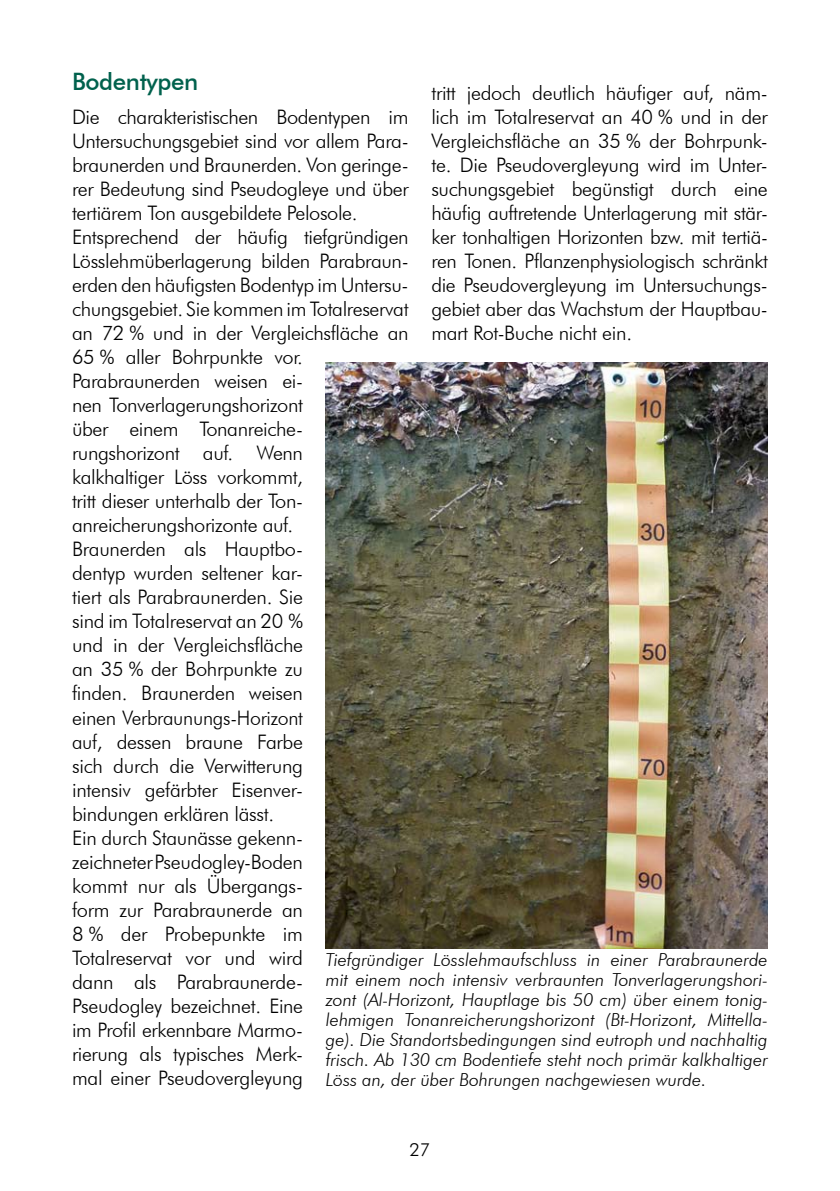
<style>
.page{position:relative;width:840px;height:1191px;background:#fff}
.page>*{position:absolute;margin:0;border:0;box-sizing:border-box;transform-origin:0 0}
.t1{font:500 24px "Futura BT";letter-spacing:-.015em;color:#00614d}
.t2{font:300 20px/24px "Futura BT";letter-spacing:-.02em;color:#000}
.t3{font:italic 300 18px/20px "Futura BT";color:#000;text-align:justify}
.t4{font:300 18px "Futura BT";color:#000}
</style>
<div class="page">
<img style="left:325px;top:362px;width:442px;height:586px">
<p class="t1" style="left:72px;top:67px;width:128px">Bodentypen</p>
<p class="t2" style="left:72px;top:105px;width:338px">Die charakteristischen Bodentypen im<br>Untersuchungsgebiet sind vor allem Para&shy;braunerden und Braunerden. Von geringe&shy;rer Bedeutung sind Pseudogleye und über tertiärem Ton ausgebildete Pelosole.<br>Entsprechend der häufig tiefgründigen<br>Lösslehmüberlagerung bilden Parabraun&shy;erden den häufigsten Bodentyp im Untersu&shy;chungsgebiet. Sie kommen im Totalreservat an 72 % und in der Vergleichsfläche an<br>65 % aller Bohrpunkte vor.<br>Parabraunerden weisen ei-<br>nen Tonverlagerungshorizont<br>über einem Tonanreiche&shy;rungshorizont auf. Wenn<br>kalkhaltiger Löss vorkommt,<br>tritt dieser unterhalb der Ton&shy;anreicherungshorizonte auf.<br>Braunerden als Hauptbo-<br>dentyp wurden seltener kar-<br>tiert als Parabraunerden. Sie<br>sind im Totalreservat an 20 %<br>und in der Vergleichsfläche<br>an 35 % der Bohrpunkte zu<br>finden. Braunerden weisen<br>einen Verbraunungs-Horizont<br>auf, dessen braune Farbe<br>sich durch die Verwitterung<br>intensiv gefärbter Eisenver-<br>bindungen erklären lässt.<br>Ein durch Staunässe gekenn-<br>zeichneter Pseudogley-Boden<br>kommt nur als Übergangs-<br>form zur Parabraunerde an<br>8 % der Probepunkte im<br>Totalreservat vor und wird<br>dann als Parabraunerde-<br>Pseudogley bezeichnet. Eine<br>im Profil erkennbare Marmo-<br>rierung als typisches Merk-<br>mal einer Pseudovergleyung</p>
<p class="t2" style="left:431px;top:81px;width:338px">tritt jedoch deutlich häufiger auf, näm&shy;lich im Totalreservat an 40 % und in der Vergleichsfläche an 35 % der Bohrpunk&shy;te. Die Pseudovergleyung wird im Unter&shy;suchungsgebiet begünstigt durch eine häufig auftretende Unterlagerung mit stär&shy;ker tonhaltigen Horizonten bzw. mit tertiä&shy;ren Tonen. Pflanzenphysiologisch schränkt die Pseudovergleyung im Untersuchungs&shy;gebiet aber das Wachstum der Hauptbau&shy;mart Rot-Buche nicht ein.</p>
<p class="t3" style="left:325px;top:949px;width:443px">Tiefgründiger Lösslehmaufschluss in einer Parabraunerde mit einem noch intensiv verbraunten Tonverlagerungshori&shy;zont (Al-Horizont, Hauptlage bis 50 cm) über einem tonig&shy;lehmigen Tonanreicherungshorizont (Bt-Horizont, Mittella&shy;ge). Die Standortsbedingungen sind eutroph und nachhaltig frisch. Ab 130 cm Bodentiefe steht noch primär kalkhaltiger Löss an, der über Bohrungen nachgewiesen wurde.</p>
<p class="t4" style="left:409px;top:1139px;width:22px">27</p>
</div>
